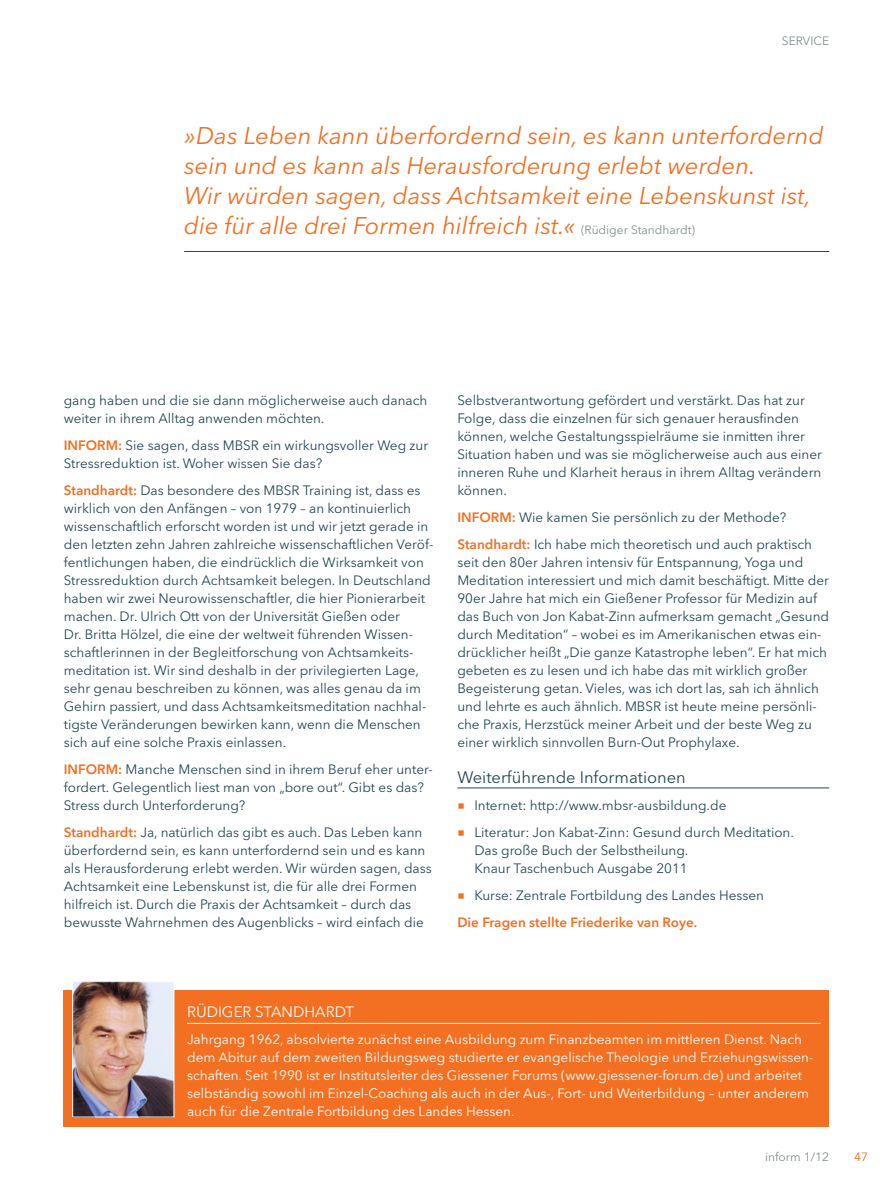
<style>
.page{position:relative;width:893px;height:1191px;background:#fff}
.page>*{position:absolute;margin:0;border:0;box-sizing:border-box;transform-origin:0 0}
.t1{font:italic 24px/30px "Avenir Next LT Pro";color:#f36f21}
.t2{font:16.5px "Avenir Next LT Pro";color:#244a55}
.t3{font:15px "Avenir Next LT Pro";color:#fff}
.t4{font:13.5px/18px "Avenir Next LT Pro";color:#244a55}
.t5{font:13.5px/18px "Avenir Next LT Pro";color:#fff}
.t6{font:12px "Avenir Next LT Pro";color:#838e8f}
.t7{font:12px "Avenir Next LT Pro";color:#f36f21}
.s1{font-style:normal;font-size:12px;color:#838e8f}
.s2{font-weight:600;color:#f36f21}
.s3{color:#f36f21}
</style>
<div class="page">
<div style="left:64px;top:990px;width:765px;height:136px;background:#f36f21"></div>
<hr style="left:187px;top:1023px;width:634px;height:1px;background:#fff">
<hr style="left:457px;top:787px;width:372px;height:1px;background:#244a55">
<img style="left:74px;top:983px;width:98px;height:132px">
<div style="left:72px;top:981px;width:102px;height:136px;border:1px solid #fff"></div>
<hr style="left:184px;top:251px;width:645px;height:1px;background:#244a55">
<p class="t6" style="left:782px;top:36px;width:49px">SERVICE</p>
<h1 class="t1" style="left:184px;top:123px;width:641px">»Das Leben kann überfordernd sein, es kann unterfordernd sein und es kann als Herausforderung erlebt werden.<br>Wir würden sagen, dass Achtsamkeit eine Lebenskunst ist, die für alle drei Formen hilfreich ist.« <span class="s1">(Rüdiger Standhardt)</span></h1>
<p class="t4" style="left:64px;top:393px;width:365px">gang haben und die sie dann möglicherweise auch danach weiter in ihrem Alltag anwenden möchten.</p>
<p class="t4" style="left:64px;top:438px;width:366px"><span class="s2">INFORM:</span> Sie sagen, dass MBSR ein wirkungsvoller Weg zur<br>Stressreduktion ist. Woher wissen Sie das?</p>
<p class="t4" style="left:64px;top:483px;width:371px"><span class="s2">Standhardt:</span> Das besondere des MBSR Training ist, dass es wirklich von den Anfängen – von 1979 – an kontinuierlich wissenschaftlich erforscht worden ist und wir jetzt gerade in den letzten zehn Jahren zahlreiche wissenschaftlichen Veröf&shy;fentlichungen haben, die eindrücklich die Wirksamkeit von Stressreduktion durch Achtsamkeit belegen. In Deutschland haben wir zwei Neurowissenschaftler, die hier Pionierarbeit machen. Dr. Ulrich Ott von der Universität Gießen oder<br>Dr. Britta Hölzel, die eine der weltweit führenden Wissen&shy;schaftlerinnen in der Begleitforschung von Achtsamkeits&shy;meditation ist. Wir sind deshalb in der privilegierten Lage, sehr genau beschreiben zu können, was alles genau da im Gehirn passiert, und dass Achtsamkeitsmeditation nachhal&shy;tigste Veränderungen bewirken kann, wenn die Menschen sich auf eine solche Praxis einlassen.</p>
<p class="t4" style="left:64px;top:762px;width:371px"><span class="s2">INFORM:</span> Manche Menschen sind in ihrem Beruf eher unter&shy;fordert. Gelegentlich liest man von „bore out“. Gibt es das?<br>Stress durch Unterforderung?</p>
<p class="t4" style="left:64px;top:825px;width:370px"><span class="s2">Standhardt:</span> Ja, natürlich das gibt es auch. Das Leben kann überfordernd sein, es kann unterfordernd sein und es kann als Herausforderung erlebt werden. Wir würden sagen, dass Achtsamkeit eine Lebenskunst ist, die für alle drei Formen hilfreich ist. Durch die Praxis der Achtsamkeit – durch das bewusste Wahrnehmen des Augenblicks – wird einfach die</p>
<p class="t4" style="left:457px;top:393px;width:366px">Selbstverantwortung gefördert und verstärkt. Das hat zur Folge, dass die einzelnen für sich genauer herausfinden können, welche Gestaltungsspielräume sie inmitten ihrer Situation haben und was sie möglicherweise auch aus einer inneren Ruhe und Klarheit heraus in ihrem Alltag verändern können.</p>
<p class="t4" style="left:457px;top:505px;width:356px;line-height:27px"><span class="s2">INFORM:</span> Wie kamen Sie persönlich zu der Methode?<br><span class="s2">Standhardt:</span> Ich habe mich theoretisch und auch praktisch</p>
<p class="t4" style="left:457px;top:555px;width:373px">seit den 80er Jahren intensiv für Entspannung, Yoga und Meditation interessiert und mich damit beschäftigt. Mitte der 90er Jahre hat mich ein Gießener Professor für Medizin auf das Buch von Jon Kabat-Zinn aufmerksam gemacht „Gesund durch Meditation“ – wobei es im Amerikanischen etwas ein&shy;drücklicher heißt „Die ganze Katastrophe leben“. Er hat mich gebeten es zu lesen und ich habe das mit wirklich großer Begeisterung getan. Vieles, was ich dort las, sah ich ähnlich und lehrte es auch ähnlich. MBSR ist heute meine persönli&shy;che Praxis, Herzstück meiner Arbeit und der beste Weg zu einer wirklich sinnvollen Burn-Out Prophylaxe.</p>
<p class="t2" style="left:457px;top:770px;width:230px">Weiterführende Informationen</p>
<p class="t4" style="left:457px;top:798px;width:271px"><span class="s3">○</span> Internet: http://www.mbsr-ausbildung.de</p>
<p class="t4" style="left:474px;top:825px;width:321px;text-indent:-17px"><span class="s3">○</span> Literatur: Jon Kabat-Zinn: Gesund durch Meditation.<br>Das große Buch der Selbstheilung.<br>Knaur Taschenbuch Ausgabe 2011</p>
<p class="t4" style="left:457px;top:883px;width:308px;line-height:27px"><span class="s3">○</span> Kurse: Zentrale Fortbildung des Landes Hessen<br><span class="s2">Die Fragen stellte Friederike van Roye.</span></p>
<p class="t3" style="left:187px;top:1006px;width:169px">RÜDIGER STANDHARDT</p>
<p class="t5" style="left:187px;top:1032px;width:628px">Jahrgang 1962, absolvierte zunächst eine Ausbildung zum Finanzbeamten im mittleren Dienst. Nach dem Abitur auf dem zweiten Bildungsweg studierte er evangelische Theologie und Erziehungswissen&shy;schaften. Seit 1990 ist er Institutsleiter des Giessener Forums (www.giessener-forum.de) und arbeitet selbständig sowohl im Einzel-Coaching als auch in der Aus-, Fort- und Weiterbildung – unter anderem auch für die Zentrale Fortbildung des Landes Hessen.</p>
<p class="t6" style="left:765px;top:1152px;width:66px">inform 1/12</p>
<p class="t7" style="left:854px;top:1152px;width:15px">47</p>
</div>
